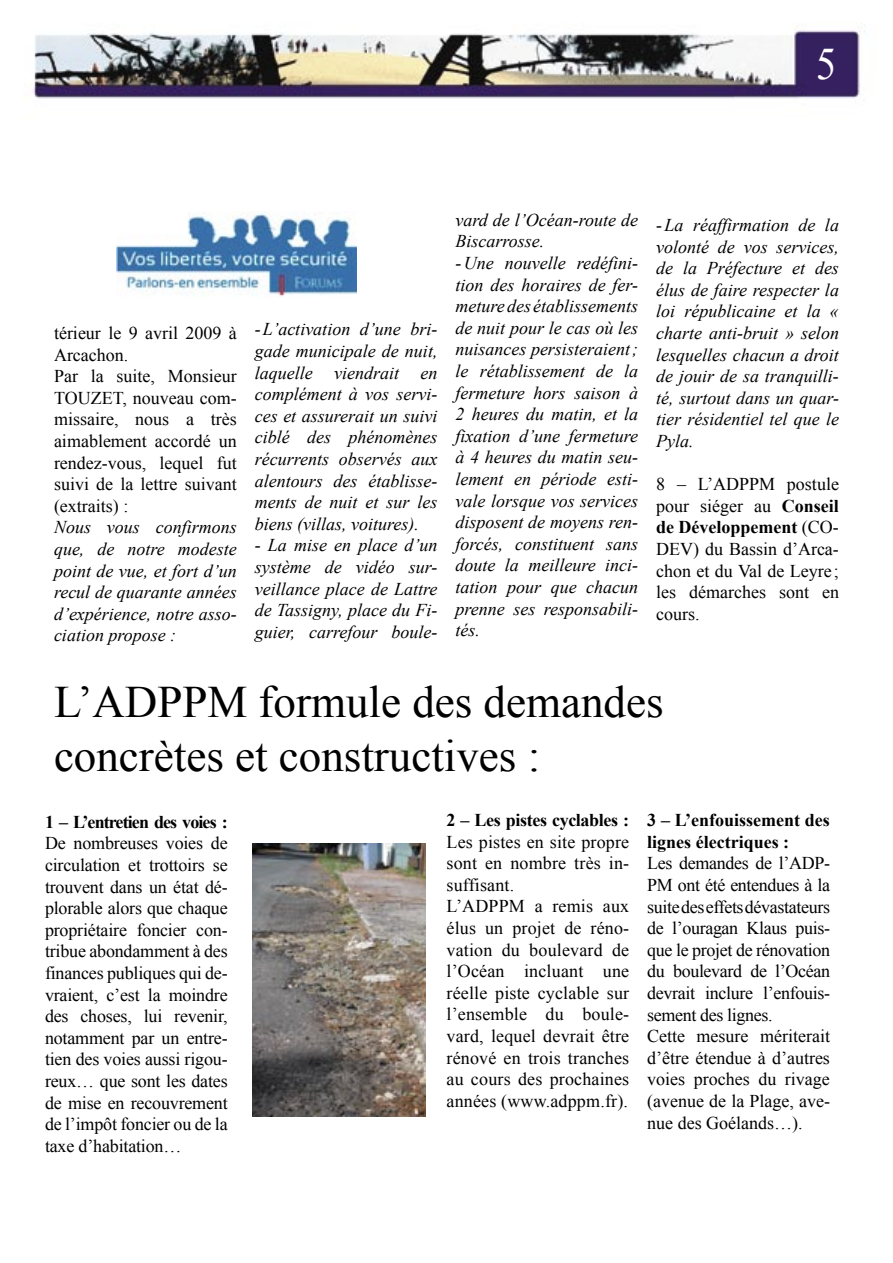
<style>
.page{position:relative;width:893px;height:1263px;background:#fff}
.page>*{position:absolute;margin:0;border:0;box-sizing:border-box;transform-origin:0 0}
.t1{font:45px/54px "Times New Roman";color:#000}
.t2{font:45px "Times New Roman";color:#fff;scale:.9 1}
.t3{font:italic 18px/21.6px "Times New Roman";color:#000;text-align:justify}
.t4{font:18px/21.6px "Times New Roman";color:#000}
.t5{font:18px/21.6px "Times New Roman";letter-spacing:-.02em;color:#000}
.t6{font:700 18px/21.6px "Times New Roman";letter-spacing:-.01em;color:#000}
.t7{font:700 18px "Times New Roman";letter-spacing:-.05em;color:#000}
.s1{font-weight:700}
</style>
<div class="page">
<img style="left:33px;top:23px;width:832px;height:1094px">
<img style="left:117px;top:211px;width:240px;height:87px">
<img style="left:253px;top:843px;width:172px;height:273px">
<h1 class="t2" style="left:816px;top:33px;width:24px">5</h1>
<p class="t4" style="left:54px;top:322px;width:184px">térieur le 9 avril 2009 à<br>Arcachon.<br>Par la suite, Monsieur<br>TOUZET, nouveau com&shy;missaire, nous a très aimablement accordé un rendez-vous, lequel fut suivi de la lettre suivant (extraits) :</p>
<p class="t3" style="left:54px;top:516px;width:184px">Nous vous confirmons que, de notre modeste point de vue, et fort d’un recul de quarante années d’expérience, notre asso&shy;ciation propose :</p>
<p class="t3" style="left:255px;top:318px;width:184px">- L’activation d’une bri&shy;gade municipale de nuit, laquelle viendrait en complément à vos servi&shy;ces et assurerait un suivi ciblé des phénomènes récurrents observés aux alentours des établisse&shy;ments de nuit et sur les biens (villas, voitures).</p>
<p class="t3" style="left:255px;top:534px;width:184px">- La mise en place d’un système de vidéo sur&shy;veillance place de Lattre de Tassigny, place du Fi&shy;guier, carrefour boule-</p>
<p class="t3" style="left:455px;top:209px;width:184px">vard de l’Océan-route de<br>Biscarrosse.</p>
<p class="t3" style="left:455px;top:252px;width:184px">- Une nouvelle redéfini&shy;tion des horaires de fer&shy;meture des établissements de nuit pour le cas où les nuisances persisteraient ; le rétablissement de la fermeture hors saison à 2 heures du matin, et la fixation d’une fermeture à 4 heures du matin seu&shy;lement en période esti&shy;vale lorsque vos services disposent de moyens ren&shy;forcés, constituent sans doute la meilleure inci&shy;tation pour que chacun prenne ses responsabili&shy;tés.</p>
<p class="t3" style="left:656px;top:214px;width:184px">- La réaffirmation de la volonté de vos services, de la Préfecture et des élus de faire respecter la loi républicaine et la « charte anti-bruit » selon lesquelles chacun a droit de jouir de sa tranquilli&shy;té, surtout dans un quar&shy;tier résidentiel tel que le Pyla.</p>
<p class="t4" style="left:656px;top:473px;width:184px;text-align:justify">8 – L’ADPPM postule pour siéger au <span class="s1">Conseil de Développement</span> (CO-DEV) du Bassin d’Arca&shy;chon et du Val de Leyre ; les démarches sont en cours.</p>
<h1 class="t1" style="left:54px;top:674px;width:611px">L’ADPPM formule des demandes concrètes et constructives :</h1>
<p class="t7" style="left:45px;top:809px;width:184px">1 – L’entretien des voies :</p>
<p class="t4" style="left:45px;top:832px;width:184px;text-align:justify">De nombreuses voies de circulation et trottoirs se trouvent dans un état dé&shy;plorable alors que chaque propriétaire foncier con&shy;tribue abondamment à des finances publiques qui de&shy;vraient, c’est la moindre des choses, lui revenir, notamment par un entre&shy;tien des voies aussi rigou&shy;reux… que sont les dates de mise en recouvrement de l’impôt foncier ou de la taxe d’habitation…</p>
<p class="t6" style="left:446px;top:809px;width:184px">2 – Les pistes cyclables :</p>
<p class="t4" style="left:446px;top:830px;width:184px">Les pistes en site propre sont en nombre très in&shy;suffisant.<br>L’ADPPM a remis aux élus un projet de réno&shy;vation du boulevard de l’Océan incluant une réelle piste cyclable sur l’ensemble du boule&shy;vard, lequel devrait être rénové en trois tranches au cours des prochaines années (www.adppm.fr).</p>
<p class="t6" style="left:647px;top:809px;width:184px">3 – L’enfouissement des lignes électriques :</p>
<p class="t5" style="left:647px;top:852px;width:184px">Les demandes de l’ADP-<br>PM ont été entendues à la suite des effets dévastateurs de l’ouragan Klaus puis&shy;que le projet de rénovation du boulevard de l’Océan devrait inclure l’enfouis&shy;sement des lignes.<br>Cette mesure mériterait d’être étendue à d’autres voies proches du rivage (avenue de la Plage, ave&shy;nue des Goélands…).</p>
</div>
